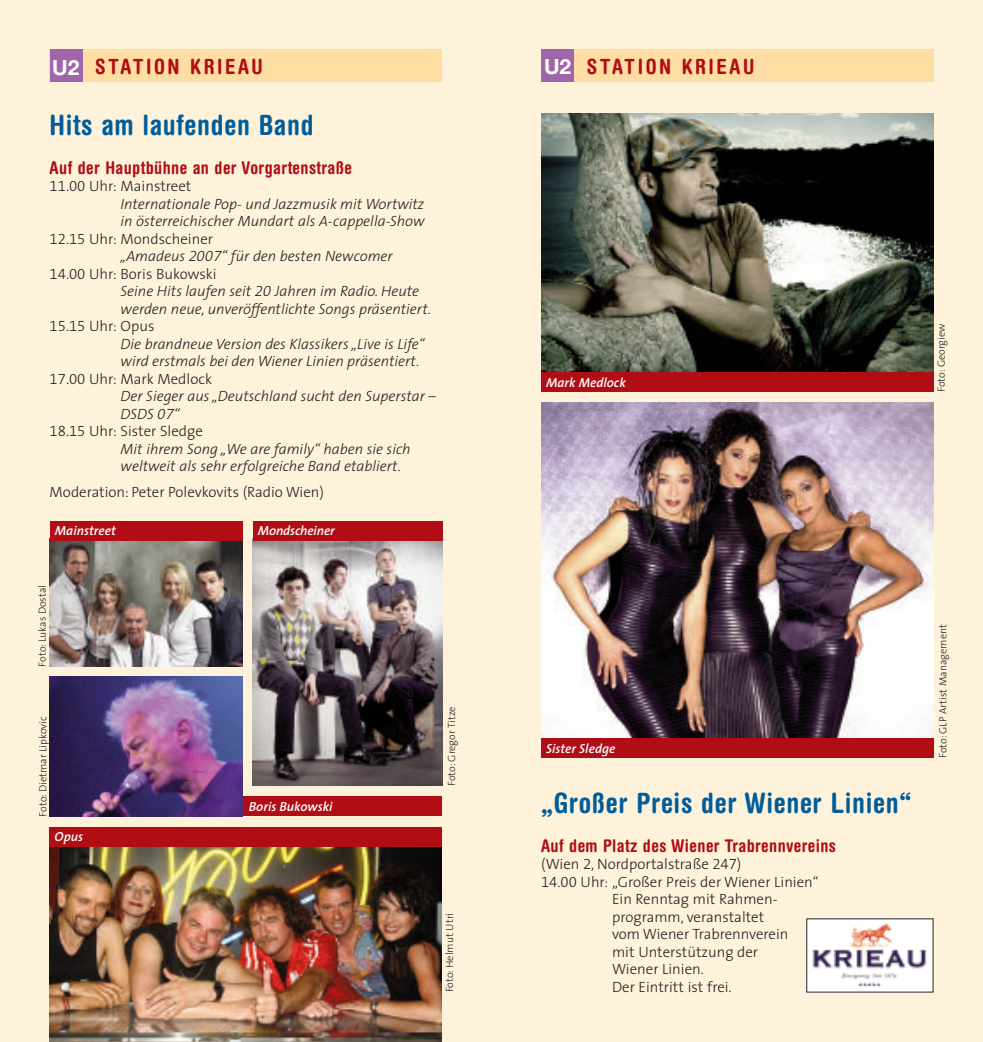
<style>
.page{position:relative;width:983px;height:1042px;background:#fff}
.page>*{position:absolute;margin:0;border:0;box-sizing:border-box;transform-origin:0 0}
.t1{font:700 condensed 28px "Helvetica Rounded";letter-spacing:.025em;color:#005d9c}
.t2{font:700 condensed 21px "Helvetica Rounded";letter-spacing:.12em;color:#b00d15}
.t3{font:700 condensed 17.5px "Helvetica Rounded";letter-spacing:.025em;color:#b00d15}
.t4{font:italic 300 14.88px "The Sans";color:#231f20}
.t5{font:300 14.88px "The Sans";color:#231f20}
.t6{font:italic 600 13.12px "The Sans";color:#fff}
.t7{font:300 10.5px "The Sans";color:#231f20}
.s1{font-family:"Helvetica Neue";font-stretch:normal;color:#fff}
.s2{font-family:"The Sans Light Expert";font-weight:400}
</style>
<div class="page">
<div style="left:491px;top:0;width:491px;height:1042px;background:#fef3da"></div>
<img style="left:541px;top:114px;width:392px;height:258px">
<div style="left:541px;top:50px;width:392px;height:32px;background:#ffdea4"></div>
<div style="left:541px;top:50px;width:32px;height:32px;background:#a065aa"></div>
<div style="left:0;top:0;width:491px;height:1042px;background:#fef3da"></div>
<img style="left:50px;top:846px;width:391px;height:196px">
<img style="left:50px;top:540px;width:192px;height:126px">
<div style="left:50px;top:50px;width:391px;height:32px;background:#ffdea4"></div>
<div style="left:50px;top:50px;width:32px;height:32px;background:#a065aa"></div>
<img style="left:541px;top:402px;width:392px;height:336px">
<img style="left:253px;top:540px;width:189px;height:246px">
<img style="left:808px;top:920px;width:123px;height:70px">
<div style="left:50px;top:520px;width:192px;height:20px;background:#b00d15"></div>
<div style="left:253px;top:520px;width:189px;height:20px;background:#b00d15"></div>
<div style="left:240px;top:796px;width:201px;height:20px;background:#b00d15"></div>
<div style="left:50px;top:826px;width:391px;height:20px;background:#b00d15"></div>
<div style="left:541px;top:738px;width:392px;height:20px;background:#b00d15"></div>
<div style="left:541px;top:372px;width:392px;height:20px;background:#b00d15"></div>
<img style="left:50px;top:676px;width:192px;height:140px">
<h2 class="t2" style="left:52px;top:59px;width:212px"><span class="s1">U2</span> STATION KRIEAU</h2>
<h1 class="t1" style="left:50px;top:115px;width:265px">Hits am laufenden Band</h1>
<p class="t3" style="left:50px;top:161px;width:304px">Auf der Hauptbühne an der Vorgartenstraße</p>
<p class="t5" style="left:50px;top:180px;width:143px"><span class="s2">11.00</span> Uhr: Mainstreet</p>
<p class="t4" style="left:120px;top:198px;width:305px">Internationale Pop- und Jazzmusik mit Wortwitz</p>
<p class="t4" style="left:120px;top:215px;width:305px">in österreichischer Mundart als A-cappella-Show</p>
<p class="t5" style="left:50px;top:233px;width:165px"><span class="s2">12.15</span> Uhr: Mondscheiner</p>
<p class="t4" style="left:120px;top:250px;width:273px">„Amadeus <span class="s2">2007</span>“ für den besten Newcomer</p>
<p class="t5" style="left:50px;top:268px;width:168px"><span class="s2">14.00</span> Uhr: Boris Bukowski</p>
<p class="t4" style="left:120px;top:285px;width:300px">Seine Hits laufen seit <span class="s2">20</span> Jahren im Radio. Heute</p>
<p class="t4" style="left:120px;top:303px;width:312px">werden neue, unveröffentlichte Songs präsentiert.</p>
<p class="t5" style="left:50px;top:320px;width:106px"><span class="s2">15.15</span> Uhr: Opus</p>
<p class="t4" style="left:120px;top:338px;width:305px">Die brandneue Version des Klassikers „Live is Life“</p>
<p class="t4" style="left:120px;top:355px;width:300px">wird erstmals bei den Wiener Linien präsentiert.</p>
<p class="t5" style="left:50px;top:373px;width:164px"><span class="s2">17.00</span> Uhr: Mark Medlock</p>
<p class="t4" style="left:120px;top:390px;width:317px">Der Sieger aus „Deutschland sucht den Superstar –</p>
<p class="t4" style="left:120px;top:408px;width:61px">DSDS <span class="s2">07</span>“</p>
<p class="t5" style="left:50px;top:425px;width:155px"><span class="s2">18.15</span> Uhr: Sister Sledge</p>
<p class="t4" style="left:120px;top:443px;width:291px">Mit ihrem Song „We are family“ haben sie sich</p>
<p class="t4" style="left:120px;top:460px;width:282px">weltweit als sehr erfolgreiche Band etabliert.</p>
<p class="t5" style="left:50px;top:486px;width:276px">Moderation: Peter Polevkovits (Radio Wien)</p>
<p class="t6" style="left:55px;top:526px;width:62px">Mainstreet</p>
<p class="t6" style="left:258px;top:526px;width:78px">Mondscheiner</p>
<p class="t7" style="left:38px;top:666px;width:83px;rotate:-90deg">Foto: Lukas Dostal</p>
<p class="t7" style="left:39px;top:816px;width:102px;rotate:-90deg">Foto: Dietmar Lipkovic</p>
<p class="t6" style="left:55px;top:832px;width:30px">Opus</p>
<p class="t6" style="left:249px;top:801px;width:85px">Boris Bukowski</p>
<p class="t7" style="left:447px;top:786px;width:81px;rotate:-90deg">Foto: Gregor Titze</p>
<p class="t7" style="left:445px;top:992px;width:81px;rotate:-90deg">Foto: Helmut Utri</p>
<h2 class="t2" style="left:544px;top:59px;width:212px"><span class="s1">U2</span> STATION KRIEAU</h2>
<p class="t6" style="left:546px;top:378px;width:81px">Mark Medlock</p>
<p class="t7" style="left:936px;top:392px;width:70px;rotate:-90deg">Foto: Georgiew</p>
<p class="t6" style="left:546px;top:743px;width:71px">Sister Sledge</p>
<h1 class="t1" style="left:541px;top:793px;width:372px">„Großer Preis der Wiener Linien“</h1>
<p class="t3" style="left:541px;top:839px;width:296px">Auf dem Platz des Wiener Trabrennvereins</p>
<p class="t5" style="left:541px;top:858px;width:202px">(Wien <span class="s2">2</span>, Nordportalstraße <span class="s2">247</span>)</p>
<p class="t5" style="left:541px;top:875px;width:279px"><span class="s2">14.00</span> Uhr: „Großer Preis der Wiener Linien“</p>
<p class="t5" style="left:612px;top:893px;width:167px">Ein Renntag mit Rahmen-</p>
<p class="t5" style="left:612px;top:910px;width:154px">programm, veranstaltet</p>
<p class="t5" style="left:612px;top:928px;width:178px">vom Wiener Trabrennverein</p>
<p class="t5" style="left:612px;top:945px;width:148px">mit Unterstützung der</p>
<p class="t5" style="left:612px;top:963px;width:93px">Wiener Linien.</p>
<p class="t5" style="left:612px;top:980px;width:121px">Der Eintritt ist frei.</p>
<p class="t7" style="left:938px;top:758px;width:135px;rotate:-90deg">Foto: GLP Artist Management</p>
</div>
